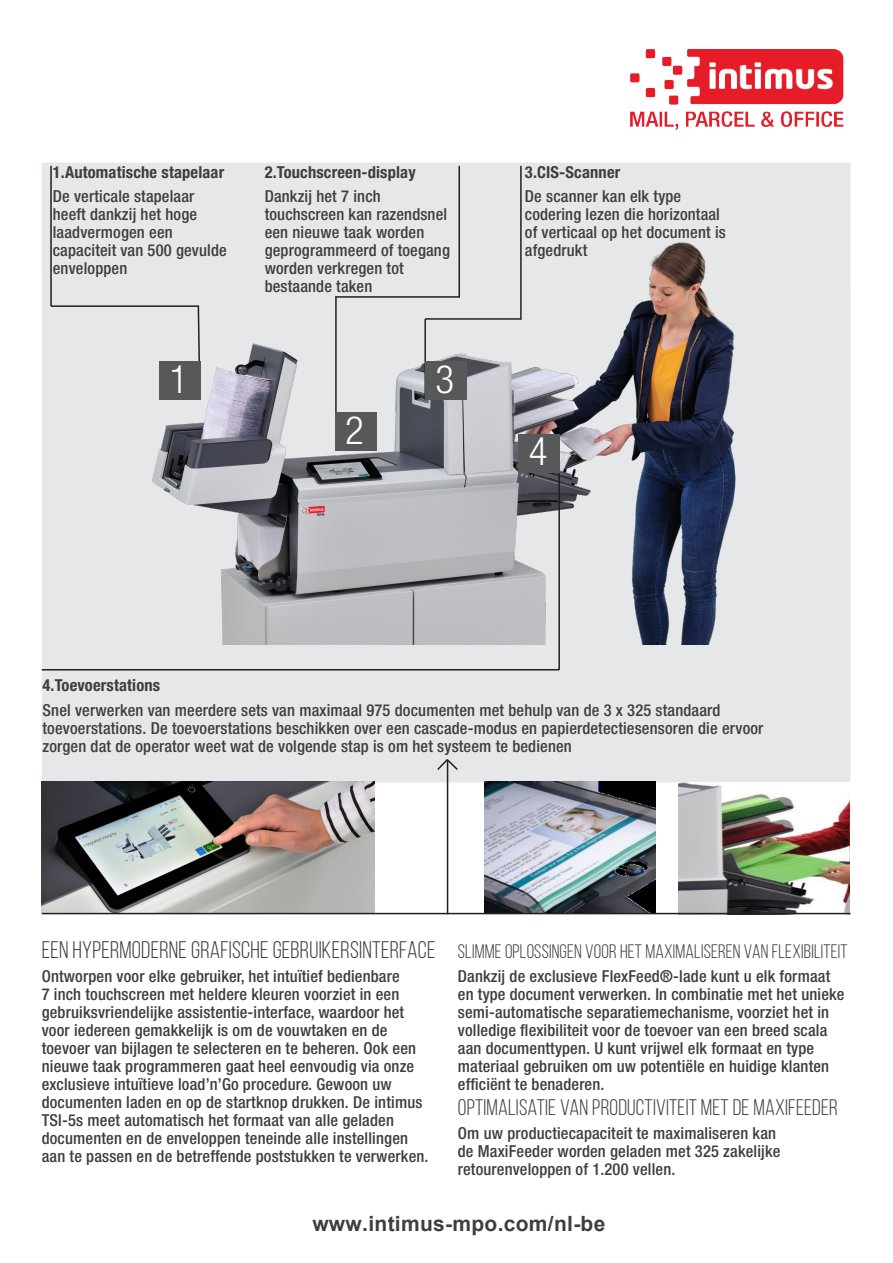
<style>
.page{position:relative;width:893px;height:1263px;background:#fff}
.page>*{position:absolute;margin:0;border:0;box-sizing:border-box;transform-origin:0 0}
.Listado{font:300 condensed 39px "Helvetica Neue LT Std";color:#fff}
.Listado-2{font:24px "Bebas Neue";letter-spacing:.01em;color:#3e3e3f}
.Listado-3{font:22.5px "Bebas Neue";letter-spacing:.01em;color:#3e3e3f}
.t1{font:700 21px "Arial";letter-spacing:.015em;color:#3e3e3f}
.Listado-4{font:19.5px "Bebas Neue";letter-spacing:.01em;color:#3e3e3f}
.Listado-5{font:500 condensed 16.5px/18px "Helvetica Neue LT Std";letter-spacing:.01em;color:#3e3e3f}
.Listado-6{font:700 condensed 16.5px "Helvetica Neue LT Std";letter-spacing:.01em;color:#3e3e3f}
</style>
<div class="page">
<div style="left:42px;top:163px;width:808px;height:619px;background:#e6e7e9"></div>
<img style="left:152px;top:242px;width:584px;height:402px">
<img style="left:42px;top:781px;width:333px;height:132px">
<img style="left:485px;top:782px;width:171px;height:131px">
<img style="left:678px;top:782px;width:171px;height:133px">
<hr style="left:424px;top:319px;width:2px;height:81px;background:#231f20">
<hr style="left:425px;top:318px;width:96px;height:2px;background:#231f20">
<hr style="left:520px;top:166px;width:2px;height:154px;background:#231f20">
<hr style="left:335px;top:297px;width:2px;height:154px;background:#231f20">
<hr style="left:335px;top:296px;width:124px;height:2px;background:#231f20">
<hr style="left:458px;top:166px;width:2px;height:132px;background:#231f20">
<svg style="left:197px;top:305px;width:4px;height:96px"></svg>
<hr style="left:51px;top:305px;width:148px;height:2px;background:#231f20">
<hr style="left:50px;top:166px;width:2px;height:140px;background:#231f20">
<hr style="left:558px;top:434px;width:2px;height:236px;background:#231f20">
<hr style="left:42px;top:669px;width:517px;height:1px;background:#231f20">
<div style="left:335px;top:412px;width:41px;height:39px;background:#57585a"></div>
<div style="left:519px;top:434px;width:41px;height:38px;background:#57585a"></div>
<div style="left:426px;top:361px;width:41px;height:39px;background:#57585a"></div>
<div style="left:160px;top:361px;width:41px;height:39px;background:#57585a"></div>
<hr style="left:42px;top:913px;width:808px;height:1px;background:#231f20">
<hr style="left:447px;top:760px;width:1px;height:154px;background:#231f20">
<svg style="left:437px;top:759px;width:21px;height:13px"></svg>
<img style="left:630px;top:49px;width:214px;height:81px">
<p class="Listado-6" style="left:53px;top:162px;width:173px">1.Automatische stapelaar</p>
<p class="Listado-5" style="left:53px;top:187px;width:175px">De verticale stapelaar heeft dankzij het hoge laadvermogen een capaciteit van 500 gevulde enveloppen</p>
<p class="Listado" style="left:169px;top:356px;width:20px">1</p>
<p class="Listado-6" style="left:265px;top:162px;width:153px">2.Touchscreen-display</p>
<p class="Listado-5" style="left:265px;top:187px;width:187px">Dankzij het 7 inch touchscreen kan razendsnel een nieuwe taak worden geprogrammeerd of toegang worden verkregen tot bestaande taken</p>
<p class="Listado" style="left:345px;top:407px;width:20px">2</p>
<p class="Listado" style="left:435px;top:356px;width:20px">3</p>
<p class="Listado-6" style="left:525px;top:162px;width:97px">3.CIS-Scanner</p>
<p class="Listado-5" style="left:525px;top:187px;width:203px">De scanner kan elk type codering lezen die horizontaal of verticaal op het document is afgedrukt</p>
<p class="Listado" style="left:529px;top:429px;width:20px">4</p>
<p class="Listado-6" style="left:43px;top:675px;width:119px">4.Toevoerstations</p>
<p class="Listado-5" style="left:43px;top:700px;width:722px">Snel verwerken van meerdere sets van maximaal 975 documenten met behulp van de 3 x 325 standaard toevoerstations. De toevoerstations beschikken over een cascade-modus en papierdetectiesensoren die ervoor zorgen dat de operator weet wat de volgende stap is om het systeem te bedienen</p>
<p class="Listado-2" style="left:42px;top:937px;width:395px">EEN HYPERMODERNE GRAFISCHE GEBRUIKERSINTERFACE</p>
<p class="Listado-5" style="left:42px;top:967px;width:388px">Ontworpen voor elke gebruiker, het intuïtief bedienbare<br>7 inch touchscreen met heldere kleuren voorziet in een gebruiksvriendelijke assistentie-interface, waardoor het voor iedereen gemakkelijk is om de vouwtaken en de toevoer van bijlagen te selecteren en te beheren. Ook een nieuwe taak programmeren gaat heel eenvoudig via onze exclusieve intuïtieve load’n’Go procedure. Gewoon uw documenten laden en op de startknop drukken. De intimus TSI-5s meet automatisch het formaat van alle geladen documenten en de enveloppen teneinde alle instellingen aan te passen en de betreffende poststukken te verwerken.</p>
<p class="Listado-4" style="left:458px;top:941px;width:391px">SLIMME OPLOSSINGEN VOOR HET MAXIMALISEREN VAN FLEXIBILITEIT</p>
<p class="Listado-5" style="left:458px;top:967px;width:388px">Dankzij de exclusieve FlexFeed®-lade kunt u elk formaat en type document verwerken. In combinatie met het unieke semi-automatische separatiemechanisme, voorziet het in volledige flexibiliteit voor de toevoer van een breed scala aan documenttypen. U kunt vrijwel elk formaat en type materiaal gebruiken om uw potentiële en huidige klanten efficiënt te benaderen.</p>
<p class="Listado-3" style="left:458px;top:1095px;width:382px">OPTIMALISATIE VAN PRODUCTIVITEIT MET DE MAXIFEEDER</p>
<p class="Listado-5" style="left:458px;top:1124px;width:324px">Om uw productiecapaciteit te maximaliseren kan de MaxiFeeder worden geladen met 325 zakelijke retourenveloppen of 1.200 vellen.</p>
<p class="t1" style="left:312px;top:1209px;width:295px">www.intimus-mpo.com/nl-be</p>
</div>
